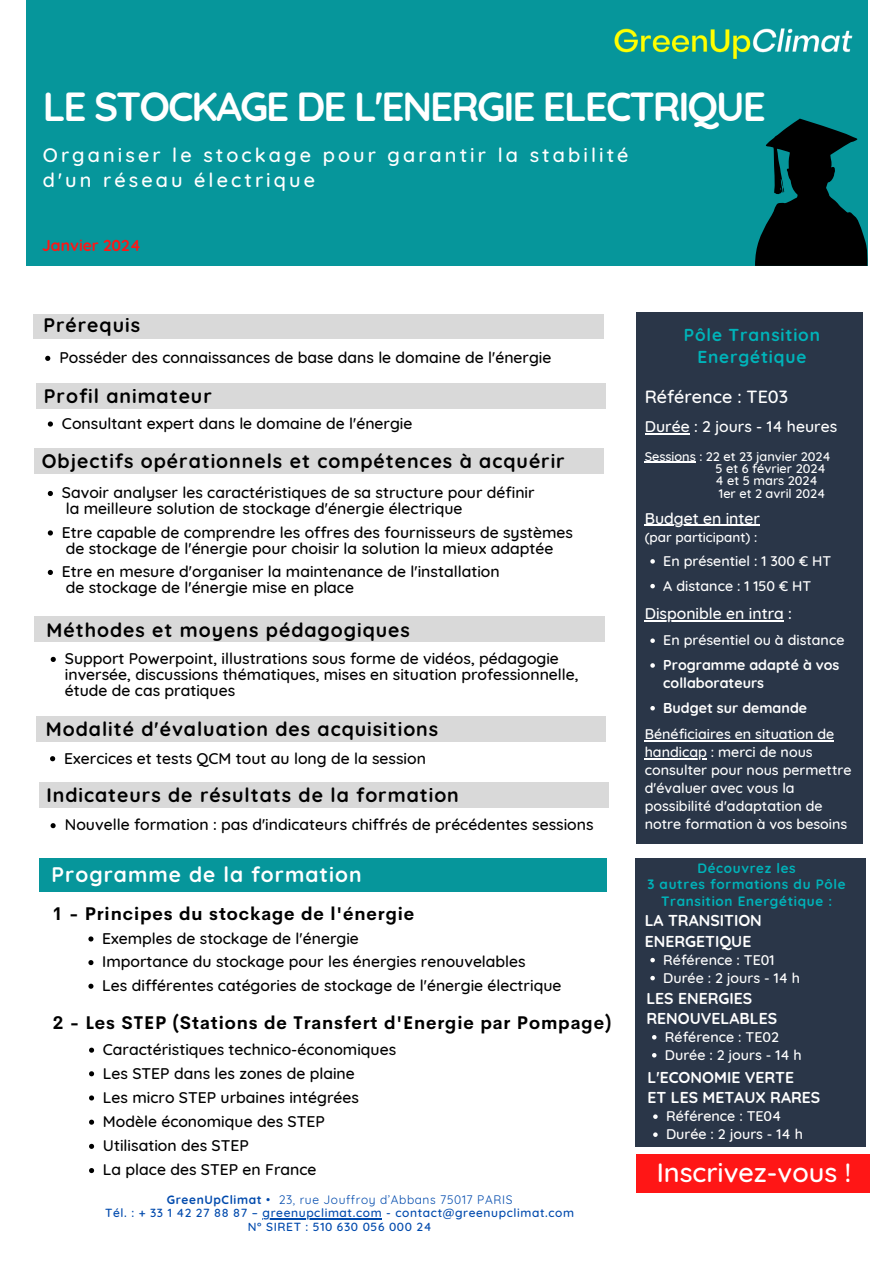
<style>
.page{position:relative;width:893px;height:1263px;background:#fff}
.page>*{position:absolute;margin:0;border:0;box-sizing:border-box;transform-origin:0 0}
.t1{font:700 40.5px "Quicksand";letter-spacing:-.05em;color:#fff}
.t2{font:500 27px "Quicksand";color:#fff}
.t3{font:700 21px "Quicksand";letter-spacing:.05em;color:#fff}
.t4{font:500 19.88px/24.2px "Quicksand";letter-spacing:.155em;color:#fff}
.t5{font:700 19.5px "Quicksand";letter-spacing:.05em;color:#000}
.t6{font:700 18px "Cerebri Sans";letter-spacing:.05em;color:#000}
.t7{font:500 18px "Quicksand";color:#fff}
.t8{font:700 17.25px/21.4px "Quicksand";letter-spacing:.05em;color:#00b3b9;text-align:center}
.t9{font:500 15.75px/16px "Quicksand";color:#000}
.t10{font:700 15.75px/20.2px "Quicksand";color:#fff}
.t11{font:500 15.75px "Quicksand";color:#fff}
.t12{font:700 15.75px "Quicksand";color:#ff1616}
.t13{font:500 14.25px/18px "Quicksand";color:#fff}
.t14{font:700 14.25px/18px "Quicksand";color:#fff}
.t15{font:700 13.5px/16.4px "Quicksand";letter-spacing:.05em;color:#00b3b9;text-align:center}
.t16{font:500 13.5px "Quicksand";color:#fff}
.t17{font:500 12.75px/12.4px "Quicksand";color:#fff}
.t18{font:500 12px/13.7px "Quicksand";letter-spacing:.05em;color:#004aad;text-align:center}
.s1{font-weight:700}
.s2{font-weight:400}
</style>
<div class="page">
<div style="left:27px;top:0;width:840px;height:266px;background:#06969b"></div>
<div style="left:636px;top:313px;width:227px;height:530px;background:#2a3648"></div>
<hr style="left:645px;top:433px;width:44px;height:1px;background:#fff">
<hr style="left:645px;top:462px;width:51px;height:1px;background:#fff">
<hr style="left:645px;top:525px;width:115px;height:1px;background:#fff">
<svg style="left:650px;top:559px;width:5px;height:5px"></svg>
<svg style="left:650px;top:584px;width:5px;height:4px"></svg>
<hr style="left:645px;top:620px;width:139px;height:1px;background:#fff">
<svg style="left:650px;top:638px;width:5px;height:5px"></svg>
<svg style="left:650px;top:663px;width:5px;height:5px"></svg>
<svg style="left:650px;top:706px;width:5px;height:4px"></svg>
<hr style="left:645px;top:740px;width:189px;height:1px;background:#fff">
<hr style="left:645px;top:758px;width:62px;height:1px;background:#fff">
<img style="left:614px;top:14px;width:254px;height:54px">
<div style="left:635px;top:858px;width:230px;height:288px;background:#2a3648"></div>
<svg style="left:650px;top:958px;width:5px;height:4px"></svg>
<svg style="left:650px;top:976px;width:5px;height:4px"></svg>
<svg style="left:45px;top:356px;width:5px;height:5px"></svg>
<svg style="left:48px;top:421px;width:5px;height:6px"></svg>
<svg style="left:48px;top:491px;width:5px;height:5px"></svg>
<svg style="left:48px;top:530px;width:5px;height:5px"></svg>
<svg style="left:48px;top:570px;width:5px;height:5px"></svg>
<div style="left:34px;top:314px;width:569px;height:25px;background:#d9d9d9"></div>
<div style="left:39px;top:859px;width:568px;height:32px;background:#06969b"></div>
<svg style="left:755px;top:119px;width:112px;height:147px"></svg>
<div style="left:636px;top:1154px;width:233px;height:39px;background:#ff1616"></div>
<hr style="left:262px;top:1218px;width:120px;height:1px;background:#004aad">
<svg style="left:88px;top:936px;width:5px;height:5px"></svg>
<svg style="left:88px;top:960px;width:5px;height:5px"></svg>
<svg style="left:88px;top:984px;width:5px;height:5px"></svg>
<svg style="left:50px;top:756px;width:5px;height:5px"></svg>
<svg style="left:51px;top:823px;width:5px;height:5px"></svg>
<div style="left:34px;top:449px;width:570px;height:24px;background:#d9d9d9"></div>
<div style="left:36px;top:383px;width:570px;height:25px;background:#d9d9d9"></div>
<div style="left:36px;top:716px;width:570px;height:25px;background:#d9d9d9"></div>
<div style="left:39px;top:783px;width:569px;height:24px;background:#d9d9d9"></div>
<div style="left:35px;top:617px;width:569px;height:25px;background:#d9d9d9"></div>
<svg style="left:51px;top:657px;width:5px;height:5px"></svg>
<svg style="left:652px;top:1035px;width:4px;height:4px"></svg>
<svg style="left:652px;top:1053px;width:4px;height:4px"></svg>
<svg style="left:653px;top:1114px;width:4px;height:5px"></svg>
<svg style="left:653px;top:1132px;width:4px;height:5px"></svg>
<svg style="left:89px;top:1047px;width:5px;height:6px"></svg>
<svg style="left:89px;top:1071px;width:5px;height:5px"></svg>
<svg style="left:89px;top:1095px;width:5px;height:5px"></svg>
<svg style="left:89px;top:1119px;width:5px;height:6px"></svg>
<svg style="left:89px;top:1144px;width:5px;height:5px"></svg>
<svg style="left:89px;top:1168px;width:5px;height:5px"></svg>
<h1 class="t1" style="left:43px;top:73px;width:724px">LE STOCKAGE DE L'ENERGIE ELECTRIQUE</h1>
<p class="t4" style="left:43px;top:141px;width:587px">Organiser le stockage pour garantir la stabilité d'un réseau électrique</p>
<p class="t12" style="left:42px;top:233px;width:100px">Janvier 2024</p>
<p class="t5" style="left:43px;top:308px;width:98px">Prérequis</p>
<p class="t9" style="left:59px;top:348px;width:493px">Posséder des connaissances de base dans le domaine de l'énergie</p>
<p class="t5" style="left:44px;top:380px;width:169px">Profil animateur</p>
<p class="t9" style="left:62px;top:414px;width:352px">Consultant expert dans le domaine de l'énergie</p>
<p class="t5" style="left:42px;top:445px;width:524px">Objectifs opérationnels et compétences à acquérir</p>
<p class="t9" style="left:62px;top:483px;width:474px">Savoir analyser les caractéristiques de sa structure pour définir la meilleure solution de stockage d'énergie électrique</p>
<p class="t9" style="left:62px;top:523px;width:512px">Etre capable de comprendre les offres des fournisseurs de systèmes de stockage de l'énergie pour choisir la solution la mieux adaptée</p>
<p class="t9" style="left:62px;top:562px;width:439px">Etre en mesure d'organiser la maintenance de l'installation de stockage de l'énergie mise en place</p>
<p class="t5" style="left:46px;top:613px;width:365px">Méthodes et moyens pédagogiques</p>
<p class="t9" style="left:65px;top:649px;width:515px">Support Powerpoint, illustrations sous forme de vidéos, pédagogie inversée, discussions thématiques, mises en situation professionnelle, étude de cas pratiques</p>
<p class="t5" style="left:46px;top:713px;width:394px">Modalité d'évaluation des acquisitions</p>
<p class="t9" style="left:64px;top:748px;width:363px">Exercices et tests QCM tout au long de la session</p>
<p class="t5" style="left:46px;top:779px;width:414px">Indicateurs de résultats de la formation</p>
<p class="t9" style="left:65px;top:815px;width:530px">Nouvelle formation : pas d'indicateurs chiffrés de précédentes sessions</p>
<h3 class="t3" style="left:52px;top:857px;width:312px">Programme de la formation</h3>
<p class="t6" style="left:52px;top:899px;width:364px">1 - Principes du stockage de l'énergie</p>
<p class="t9" style="left:102px;top:925px;width:461px;line-height:23.6px">Exemples de stockage de l'énergie<br>Importance du stockage pour les énergies renouvelables<br>Les différentes catégories de stockage de l'énergie électrique</p>
<p class="t6" style="left:53px;top:1008px;width:560px">2 - Les STEP (Stations de Transfert d'Energie par Pompage)</p>
<p class="t9" style="left:103px;top:1036px;width:295px;line-height:24.1px">Caractéristiques technico-économiques<br>Les STEP dans les zones de plaine<br>Les micro STEP urbaines intégrées<br>Modèle économique des STEP<br>Utilisation des STEP<br>La place des STEP en France</p>
<p class="t18" style="left:105px;top:1191px;width:470px"><span class="s1">GreenUpClimat</span> <span class="s2">• 23, rue Jouffroy d’Abbans 75017 PARIS<br></span>Tél. : + 33 1 42 27 88 87 – greenupclimat.com - contact@greenupclimat.com<br>N° SIRET : 510 630 056 000 24</p>
<p class="t8" style="left:684px;top:323px;width:138px">Pôle Transition<br>Energétique</p>
<p class="t7" style="left:645px;top:382px;width:145px">Référence : TE03</p>
<p class="t11" style="left:645px;top:414px;width:194px">Durée : 2 jours - 14 heures</p>
<p class="t17" style="left:715px;top:449px;width:117px;text-indent:-71px">Sessions : 22 et 23 janvier 2024<br>5 et 6 février 2024<br>4 et 5 mars 2024<br>1er et 2 avril 2024</p>
<p class="t11" style="left:645px;top:505px;width:117px">Budget en inter</p>
<p class="t16" style="left:645px;top:526px;width:114px">(par participant) :</p>
<p class="t13" style="left:663px;top:547px;width:169px;line-height:24.8px">En présentiel : 1 300 € HT<br>A distance : 1 150 € HT</p>
<p class="t11" style="left:645px;top:601px;width:149px">Disponible en intra :</p>
<p class="t13" style="left:663px;top:630px;width:183px">En présentiel ou à distance</p>
<p class="t14" style="left:663px;top:655px;width:178px">Programme adapté à vos collaborateurs</p>
<p class="t14" style="left:663px;top:697px;width:145px">Budget sur demande</p>
<p class="t13" style="left:645px;top:724px;width:208px">Bénéficiaires en situation de handicap : merci de nous consulter pour nous permettre d'évaluer avec vous la possibilité d'adaptation de notre formation à vos besoins</p>
<p class="t15" style="left:647px;top:859px;width:200px">Découvrez les<br>3 autres formations du Pôle<br>Transition Energétique :</p>
<p class="t10" style="left:645px;top:909px;width:119px">LA TRANSITION<br>ENERGETIQUE</p>
<p class="t13" style="left:663px;top:949px;width:138px">Référence : TE01<br>Durée : 2 jours - 14 h</p>
<p class="t10" style="left:646px;top:986px;width:132px">LES ENERGIES<br>RENOUVELABLES</p>
<p class="t13" style="left:665px;top:1026px;width:138px">Référence : TE02<br>Durée : 2 jours - 14 h</p>
<p class="t10" style="left:647px;top:1066px;width:174px">L'ECONOMIE VERTE<br>ET LES METAUX RARES</p>
<p class="t13" style="left:666px;top:1106px;width:138px">Référence : TE04<br>Durée : 2 jours - 14 h</p>
<h2 class="t2" style="left:656px;top:1150px;width:196px">Inscrivez-vous !</h2>
</div>
